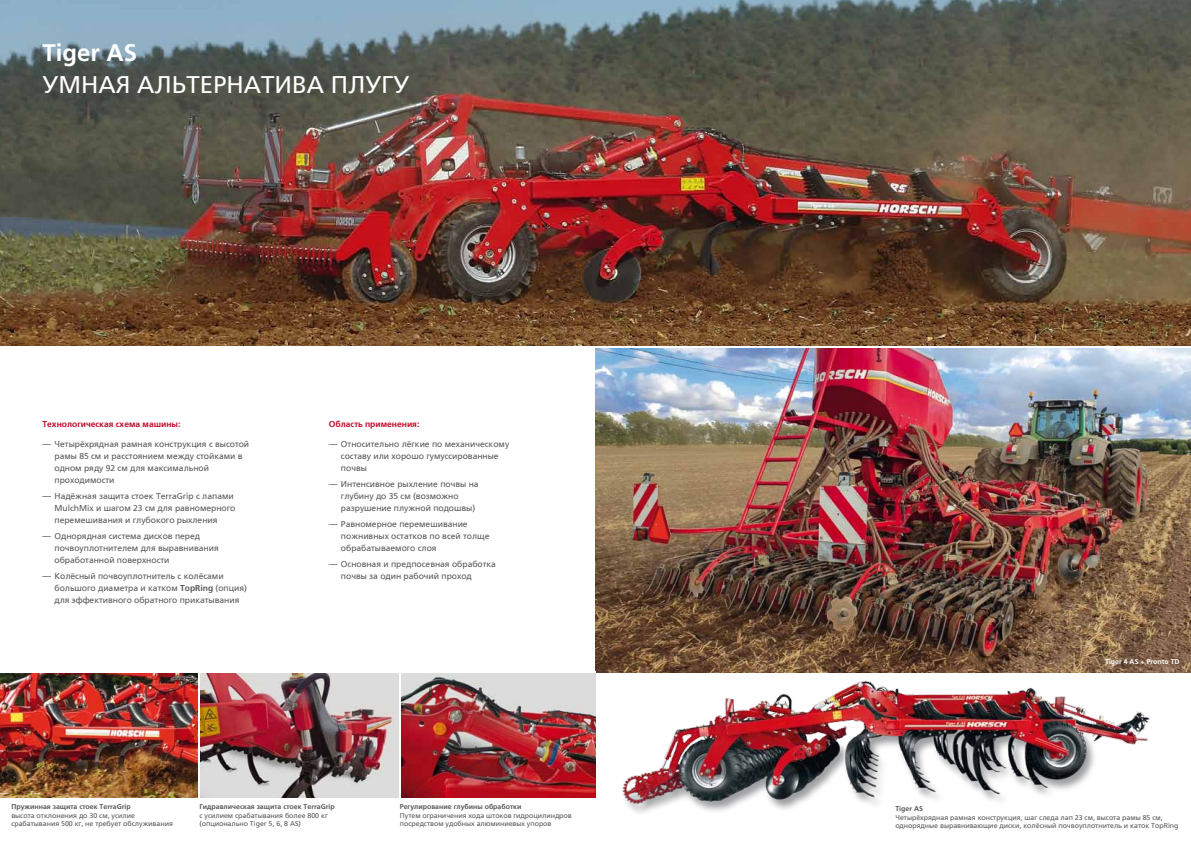
<style>
.page{position:relative;width:1191px;height:842px;background:#fff}
.page>*{position:absolute;margin:0;border:0;box-sizing:border-box;transform-origin:0 0}
.t1{font:24px "Frutiger LTCYR";color:#fff}
.t2{font:700 24px "Frutiger LT Com";color:#fff}
.t3{font:8.5px/12px "Frutiger LTCYR";color:#58585a}
.t4{font:700 8.5px "Frutiger LTCYR";color:#c2092a}
.t5{font:7px/8.5px "Frutiger LTCYR";color:#58585a}
.t6{font:700 7px "Frutiger LTCYR";color:#58585a}
.t7{font:700 7px "Frutiger LT Com";color:#fff}
.s1{font-weight:700}
</style>
<div class="page">
<img style="left:595px;top:348px;width:596px;height:324px">
<img style="left:0;top:673px;width:595px;height:124px">
<img style="left:0;top:0;width:1191px;height:346px">
<img style="left:622px;top:680px;width:528px;height:133px">
<hr style="left:198px;top:671px;width:1px;height:130px;background:#fff">
<hr style="left:399px;top:672px;width:1px;height:128px;background:#fff">
<h1 class="t2" style="left:43px;top:38px;width:96px">Tiger AS</h1>
<h1 class="t1" style="left:43px;top:71px;width:368px">умная альтернатива плугу</h1>
<p class="t4" style="left:43px;top:420px;width:139px">Технологическая схема машины:</p>
<p class="t3" style="left:55px;top:438px;width:196px;text-indent:-12px">— четырёхрядная рамная конструкция с высотой рамы 85 см и расстоянием между стойками в одном ряду 92 см для максимальной проходимости</p>
<p class="t3" style="left:55px;top:490px;width:182px;text-indent:-12px">— Надёжная защита стоек TerraGrip с лапами<br>MulchMix и шагом 23 см для равномерного перемешивания и глубокого рыхления</p>
<p class="t3" style="left:55px;top:530px;width:166px;text-indent:-12px">— однорядная система дисков перед почвоуплотнителем для выравнивания обработанной поверхности</p>
<p class="t3" style="left:55px;top:570px;width:194px;text-indent:-12px">— колёсный почвоуплотнитель с колёсами большого диаметра и катком <span class="s1">TopRing</span> (опция) для эффективного обратного прикатывания</p>
<p class="t4" style="left:329px;top:420px;width:92px">Область применения:</p>
<p class="t3" style="left:341px;top:438px;width:170px;text-indent:-12px">— относительно лёгкие по механическому составу или хорошо гумуссированные почвы</p>
<p class="t3" style="left:341px;top:478px;width:139px;text-indent:-12px">— интенсивное рыхление почвы на глубину до 35 см (возможно разрушение плужной подошвы)</p>
<p class="t3" style="left:341px;top:518px;width:150px;text-indent:-12px">— равномерное перемешивание пожнивных остатков по всей толще обрабатываемого слоя</p>
<p class="t3" style="left:341px;top:558px;width:157px;text-indent:-12px">— основная и предпосевная обработка почвы за один рабочий проход</p>
<p class="t6" style="left:11px;top:803px;width:121px">Пружинная защита стоек TerraGrip</p>
<p class="t5" style="left:11px;top:811px;width:163px">высота отклонения до 30 см, усилие срабатывания 500 кг, не требует обслуживания</p>
<p class="t6" style="left:199px;top:803px;width:137px">Гидравлическая защита стоек TerraGrip</p>
<p class="t5" style="left:199px;top:811px;width:130px">с усилием срабатывания более 800 кг (опционально Tiger 5, 6, 8 AS)</p>
<p class="t6" style="left:400px;top:803px;width:123px">Регулирование глубины обработки</p>
<p class="t5" style="left:400px;top:811px;width:173px">Путем ограничения хода штоков гидроцилиндров посредством удобных алюминиевых упоров</p>
<p class="t7" style="left:1105px;top:657px;width:76px">Tiger 4 AS + Pronto TD</p>
<p class="t6" style="left:895px;top:805px;width:29px">Tiger AS</p>
<p class="t5" style="left:895px;top:813px;width:285px">четырёхрядная рамная конструкция, шаг следа лап 23 см, высота рамы 85 см, однорядные выравнивающие диски, колёсный почвоуплотнитель и каток TopRing</p>
</div>
